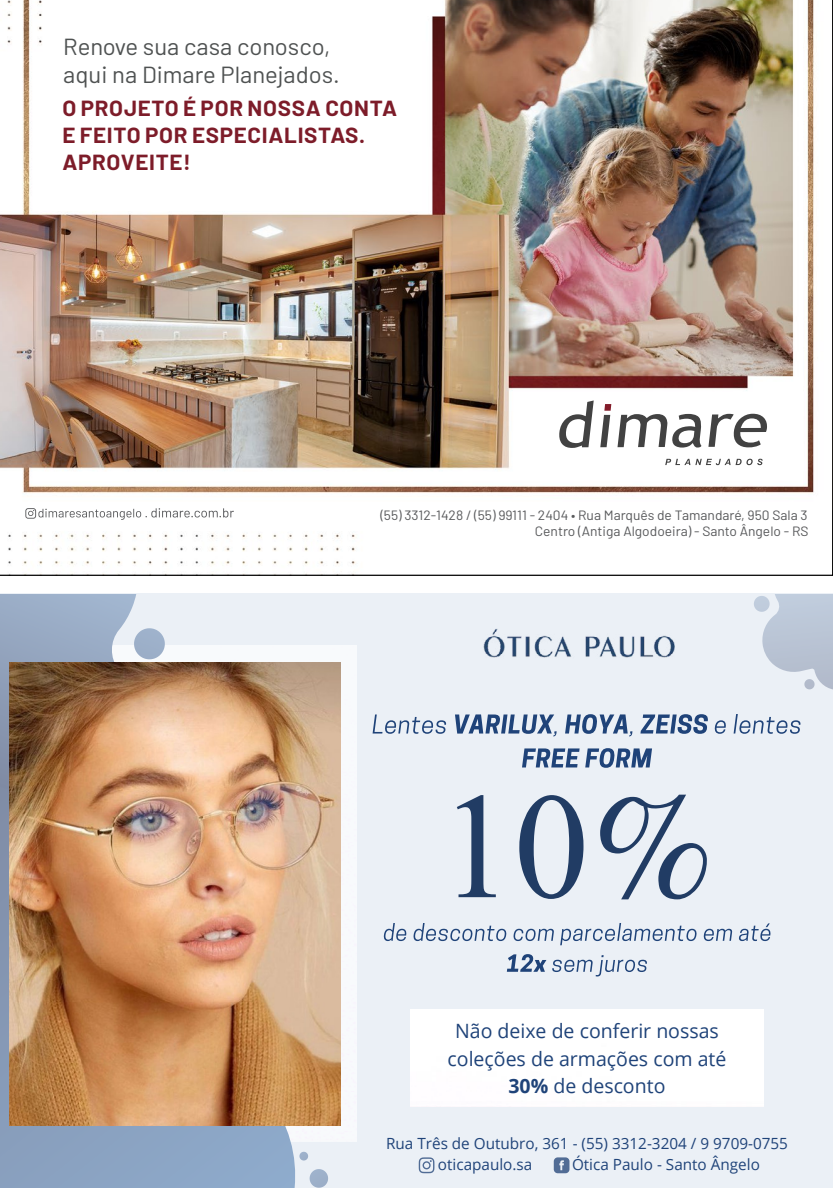
<style>
.page{position:relative;width:833px;height:1188px;background:#fff}
.page>*{position:absolute;margin:0;border:0;box-sizing:border-box;transform-origin:0 0}
.t1{font:150.75px "Doulos SIL";color:#213c64}
.t2{font:23.38px/27.5px "Barlow";color:#4f5252}
.t3{font:700 21.88px/27px "Barlow";letter-spacing:.03em;color:#7d1c29}
.t4{font:19.75px/27.4px "Open Sans";color:#1f4379;text-align:center}
.t5{font:15.38px/21.5px "Open Sans";color:#1f4379}
.t6{font:13.5px/16.2px "Barlow";color:#58595b;text-align:right}
.s1{font-weight:700}
</style>
<div class="page">
<img style="left:0;top:0;width:833px;height:575px">
<div style="left:0;top:594px;width:833px;height:593px;background:#ebf0f6"></div>
<div style="left:165px;top:645px;width:191px;height:496px;background:#f8fafc"></div>
<svg style="left:0;top:794px;width:297px;height:393px;background:#8da2be"></svg>
<svg style="left:0;top:594px;width:165px;height:200px"></svg>
<svg style="left:299px;top:1151px;width:29px;height:36px"></svg>
<img style="left:483px;top:628px;width:192px;height:30px">
<svg style="left:419px;top:1157px;width:15px;height:15px"></svg>
<svg style="left:554px;top:1157px;width:15px;height:15px"></svg>
<img style="left:10px;top:662px;width:331px;height:462px">
<svg style="left:372px;top:714px;width:74px;height:19px"></svg>
<svg style="left:455px;top:714px;width:101px;height:22px"></svg>
<svg style="left:565px;top:714px;width:67px;height:22px"></svg>
<svg style="left:640px;top:714px;width:68px;height:19px"></svg>
<svg style="left:714px;top:720px;width:12px;height:13px"></svg>
<svg style="left:733px;top:714px;width:67px;height:19px"></svg>
<svg style="left:522px;top:748px;width:57px;height:19px"></svg>
<svg style="left:585px;top:748px;width:67px;height:19px"></svg>
<svg style="left:383px;top:923px;width:24px;height:17px"></svg>
<svg style="left:413px;top:923px;width:93px;height:17px"></svg>
<svg style="left:513px;top:928px;width:41px;height:12px"></svg>
<svg style="left:560px;top:923px;width:137px;height:22px"></svg>
<svg style="left:703px;top:928px;width:29px;height:12px"></svg>
<svg style="left:739px;top:923px;width:32px;height:17px"></svg>
<svg style="left:507px;top:954px;width:39px;height:17px"></svg>
<svg style="left:552px;top:955px;width:95px;height:21px"></svg>
<div style="left:410px;top:1009px;width:353px;height:96px;background:#fff"></div>
<svg style="left:754px;top:594px;width:79px;height:95px"></svg>
<img style="left:832px;top:0;width:1px;height:510px">
<h2 class="t2" style="left:63px;top:31px;width:278px">Renove sua casa conosco, aqui na Dimare Planejados.</h2>
<h3 class="t3" style="left:62px;top:92px;width:336px">O PROJETO É POR NOSSA CONTA<br>E FEITO POR ESPECIALISTAS.<br>APROVEITE!</h3>
<p class="t6" style="left:380px;top:505px;width:430px">(55) 3312-1428 / (55) 99111 - 2404 • Rua Marquês de Tamandaré, 950 Sala 3<br>Centro (Antiga Algodoeira) - Santo Ângelo - RS</p>
<h1 class="t1" style="left:439px;top:705px;width:280px">10%</h1>
<h3 class="t4" style="left:447px;top:1016px;width:280px">Não deixe de conferir nossas coleções de armações com até<br><span class="s1">30%</span> de desconto</h3>
<p class="t5" style="left:438px;top:1131px;width:351px;text-indent:-52px">Rua Três de Outubro, 361 - (55) 3312-3204 / 9 9709-0755 oticapaulo.sa</p>
<p class="t5" style="left:572px;top:1153px;width:189px">Ótica Paulo - Santo Ângelo</p>
</div>
